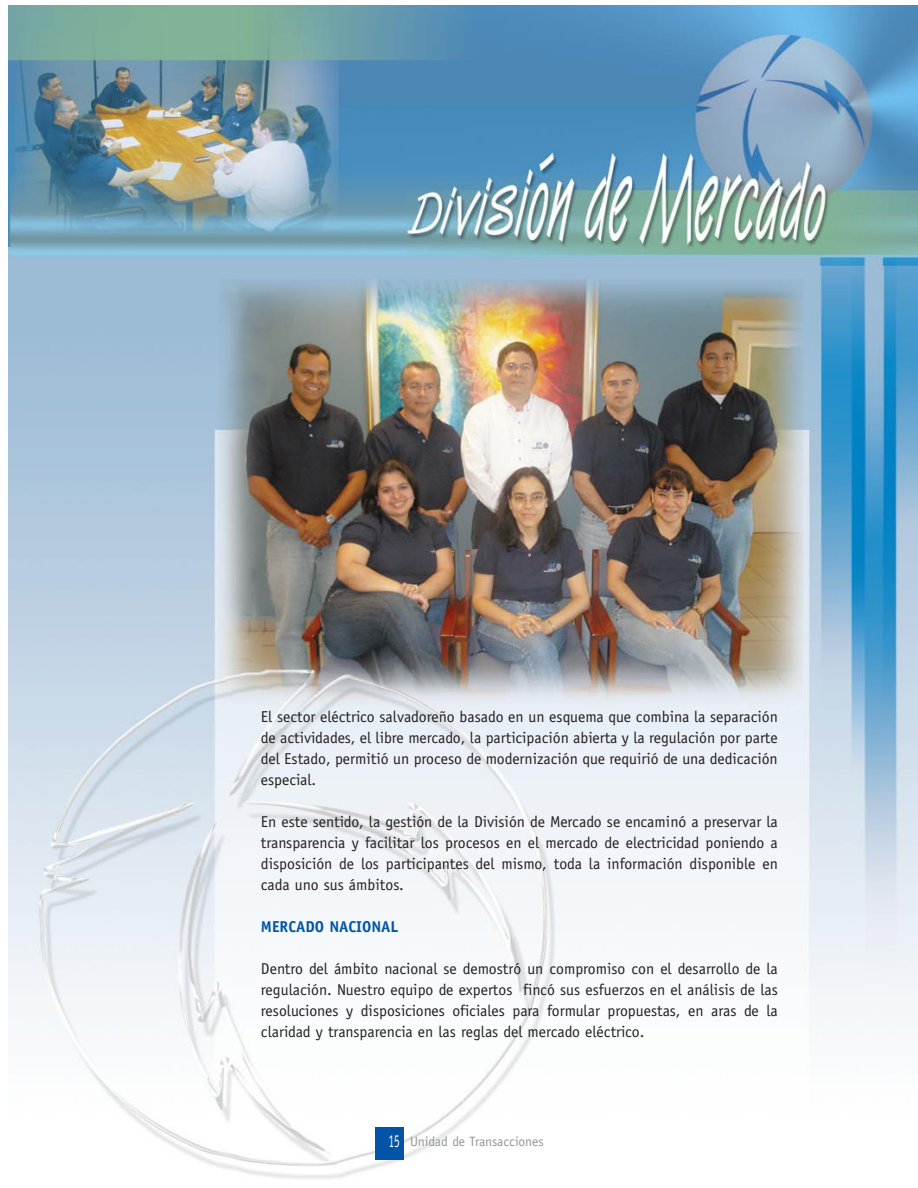
<style>
.page{position:relative;width:918px;height:1188px;background:#fff}
.page>*{position:absolute;margin:0;border:0;box-sizing:border-box;transform-origin:0 0}
.t1{font:15.75px/21px "Officina Sans";color:#231f20;text-align:justify}
.t2{font:700 15.75px "Officina Sans";color:#0154a6}
.t3{font:13.5px "Officina Sans";letter-spacing:-.01em;color:#939598}
.s1{font-size:18px;color:#fff}
</style>
<div class="page">
<img style="left:8px;top:5px;width:909px;height:1174px">
<div style="left:375px;top:1127px;width:29px;height:33px;background:#0154a6"></div>
<p class="t1" style="left:261px;top:707px;width:518px">El sector eléctrico salvadoreño basado en un esquema que combina la separación de actividades, el libre mercado, la participación abierta y la regulación por parte del Estado, permitió un proceso de modernización que requirió de una dedicación especial.</p>
<p class="t1" style="left:261px;top:812px;width:518px">En este sentido, la gestión de la División de Mercado se encaminó a preservar la transparencia y facilitar los procesos en el mercado de electricidad poniendo a disposición de los participantes del mismo, toda la información disponible en cada uno sus ámbitos.</p>
<p class="t2" style="left:261px;top:920px;width:139px">MERCADO NACIONAL</p>
<p class="t1" style="left:261px;top:959px;width:518px">Dentro del ámbito nacional se demostró un compromiso con el desarrollo de la regulación. Nuestro equipo de expertos fincó sus esfuerzos en el análisis de las resoluciones y disposiciones oficiales para formular propuestas, en aras de la claridad y transparencia en las reglas del mercado eléctrico.</p>
<p class="t3" style="left:388px;top:1136px;width:157px"><span class="s1">15</span> Unidad de Transacciones</p>
</div>
